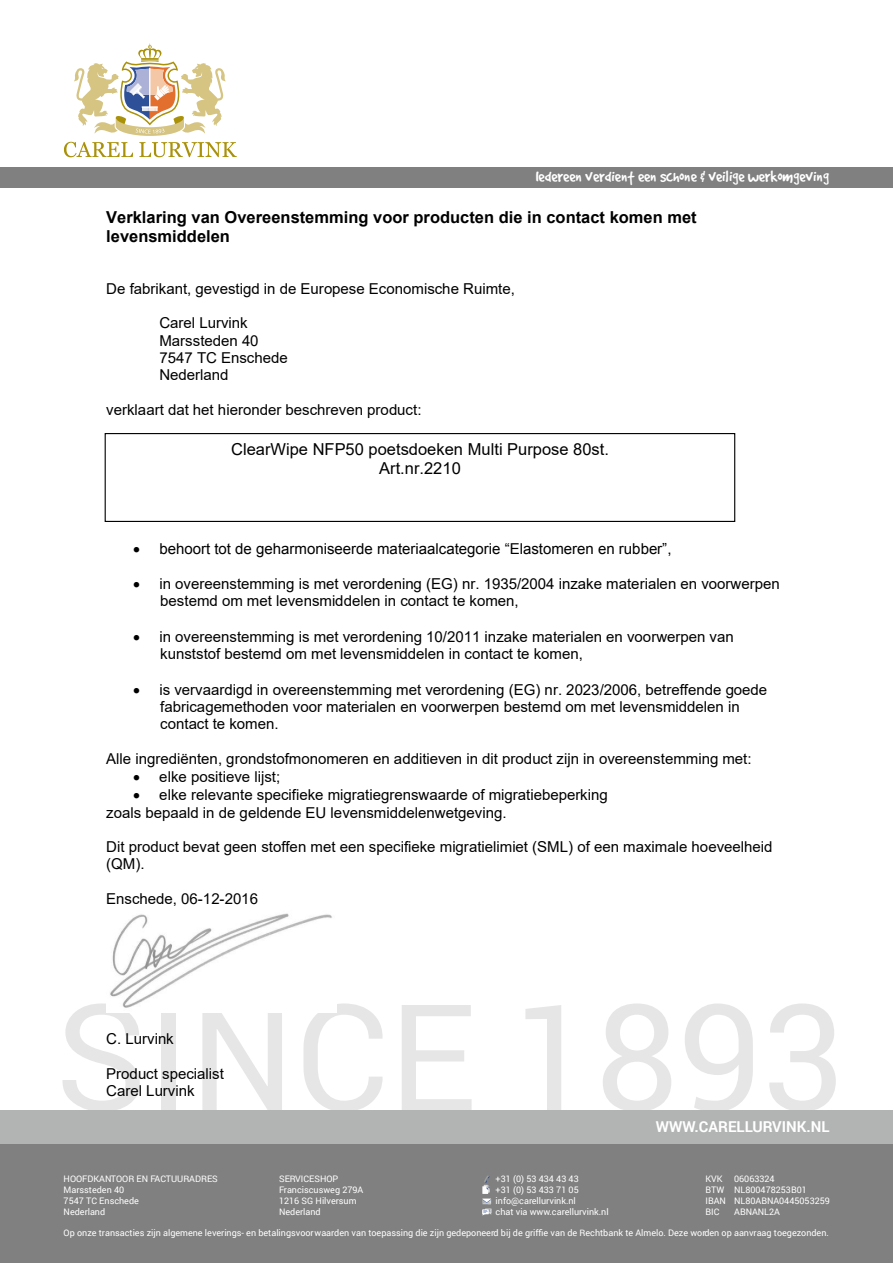
<style>
.page{position:relative;width:893px;height:1263px;background:#fff}
.page>*{position:absolute;margin:0;border:0;box-sizing:border-box;transform-origin:0 0}
.t1{font:148.05px "Roboto";color:#e6e6e6}
.t2{font:18px "Good Dog";color:#fff}
.t3{font:700 16.5px/19px "Arial";color:#000}
.t4{font:16.5px/18.9px "Arial";color:#000;text-align:center}
.t5{font:15px/17.2px "Arial";color:#000}
.t6{font:700 15px "Roboto";color:#fff}
.t7{font:9px "Roboto";color:#fff}
</style>
<div class="page">
<div style="left:0;top:1127px;width:893px;height:136px;background:#808080"></div>
<div style="left:0;top:167px;width:893px;height:21px;background:#808080"></div>
<svg style="left:482px;top:1176px;width:10px;height:40px"></svg>
<div style="left:0;top:1110px;width:893px;height:33px;background:#b2b3b3"></div>
<svg style="left:64px;top:142px;width:69px;height:15px"></svg>
<svg style="left:139px;top:142px;width:98px;height:15px"></svg>
<svg style="left:74px;top:43px;width:152px;height:93px"></svg>
<img style="left:110px;top:913px;width:222px;height:95px">
<div style="left:105px;top:433px;width:630px;height:89px;border:1px solid #000"></div>
<p class="t2" style="left:536px;top:167px;width:295px">Iedereen verdient een schone &amp; veilige werkomgeving</p>
<p class="t3" style="left:106px;top:208px;width:592px">Verklaring van Overeenstemming voor producten die in contact komen met levensmiddelen</p>
<p class="t5" style="left:106px;top:280px;width:410px">De fabrikant, gevestigd in de Europese Economische Ruimte,</p>
<p class="t5" style="left:159px;top:314px;width:130px">Carel Lurvink<br>Marssteden 40<br>7547 TC Enschede<br>Nederland</p>
<p class="t5" style="left:106px;top:401px;width:317px">verklaart dat het hieronder beschreven product:</p>
<p class="t4" style="left:231px;top:440px;width:379px">ClearWipe NFP50 poetsdoeken Multi Purpose 80st.<br>Art.nr.2210</p>
<p class="t5" style="left:133px;top:540px;width:540px">• behoort tot de geharmoniseerde materiaalcategorie “Elastomeren en rubber”,</p>
<p class="t5" style="left:160px;top:575px;width:621px;text-indent:-27px">• in overeenstemming is met verordening (EG) nr. 1935/2004 inzake materialen en voorwerpen bestemd om met levensmiddelen in contact te komen,</p>
<p class="t5" style="left:160px;top:628px;width:575px;text-indent:-27px">• in overeenstemming is met verordening 10/2011 inzake materialen en voorwerpen van kunststof bestemd om met levensmiddelen in contact te komen,</p>
<p class="t5" style="left:160px;top:681px;width:609px;text-indent:-27px">• is vervaardigd in overeenstemming met verordening (EG) nr. 2023/2006, betreffende goede fabricagemethoden voor materialen en voorwerpen bestemd om met levensmiddelen in contact te komen.</p>
<p class="t5" style="left:106px;top:750px;width:647px">Alle ingrediënten, grondstofmonomeren en additieven in dit product zijn in overeenstemming met:</p>
<p class="t5" style="left:133px;top:768px;width:148px">• elke positieve lijst;</p>
<p class="t5" style="left:106px;top:786px;width:503px;text-indent:27px">• elke relevante specifieke migratiegrenswaarde of migratiebeperking zoals bepaald in de geldende EU levensmiddelenwetgeving.</p>
<p class="t5" style="left:106px;top:838px;width:668px">Dit product bevat geen stoffen met een specifieke migratielimiet (SML) of een maximale hoeveelheid (QM).</p>
<p class="t5" style="left:106px;top:890px;width:153px">Enschede, 06-12-2016</p>
<h1 class="t1" style="left:55px;top:954px;width:792px">SINCE 1893</h1>
<p class="t5" style="left:106px;top:1030px;width:69px">C. Lurvink</p>
<p class="t5" style="left:106px;top:1064px;width:119px">Product specialist<br>Carel Lurvink</p>
<p class="t6" style="left:656px;top:1116px;width:175px">WWW.CARELLURVINK.NL</p>
<p class="t7" style="left:64px;top:1173px;width:156px">HOOFDKANTOOR EN FACTUURADRES</p>
<p class="t7" style="left:279px;top:1173px;width:61px">SERVICESHOP</p>
<p class="t7" style="left:496px;top:1173px;width:85px">+31 (0) 53 434 43 43</p>
<p class="t7" style="left:705px;top:1173px;width:19px">KVK</p>
<p class="t7" style="left:734px;top:1173px;width:42px">06063324</p>
<p class="t7" style="left:64px;top:1184px;width:62px">Marssteden 40</p>
<p class="t7" style="left:279px;top:1184px;width:86px">Franciscusweg 279A</p>
<p class="t7" style="left:496px;top:1184px;width:85px">+31 (0) 53 433 71 05</p>
<p class="t7" style="left:705px;top:1184px;width:103px">BTW NL800478253B01</p>
<p class="t7" style="left:64px;top:1194px;width:77px">7547 TC Enschede</p>
<p class="t7" style="left:279px;top:1194px;width:79px">1216 SG Hilversum</p>
<p class="t7" style="left:496px;top:1194px;width:82px">info@carellurvink.nl</p>
<p class="t7" style="left:705px;top:1194px;width:126px">IBAN NL80ABNA0445053259</p>
<p class="t7" style="left:64px;top:1205px;width:43px">Nederland</p>
<p class="t7" style="left:279px;top:1205px;width:43px">Nederland</p>
<p class="t7" style="left:496px;top:1205px;width:114px">chat via www.carellurvink.nl</p>
<p class="t7" style="left:705px;top:1205px;width:15px">BIC</p>
<p class="t7" style="left:734px;top:1205px;width:47px">ABNANL2A</p>
<p class="t7" style="left:64px;top:1227px;width:767px">Op onze transacties zijn algemene leverings- en betalingsvoorwaarden van toepassing die zijn gedeponeerd bij de griffie van de Rechtbank te Almelo. Deze worden op aanvraag toegezonden.</p>
</div>
